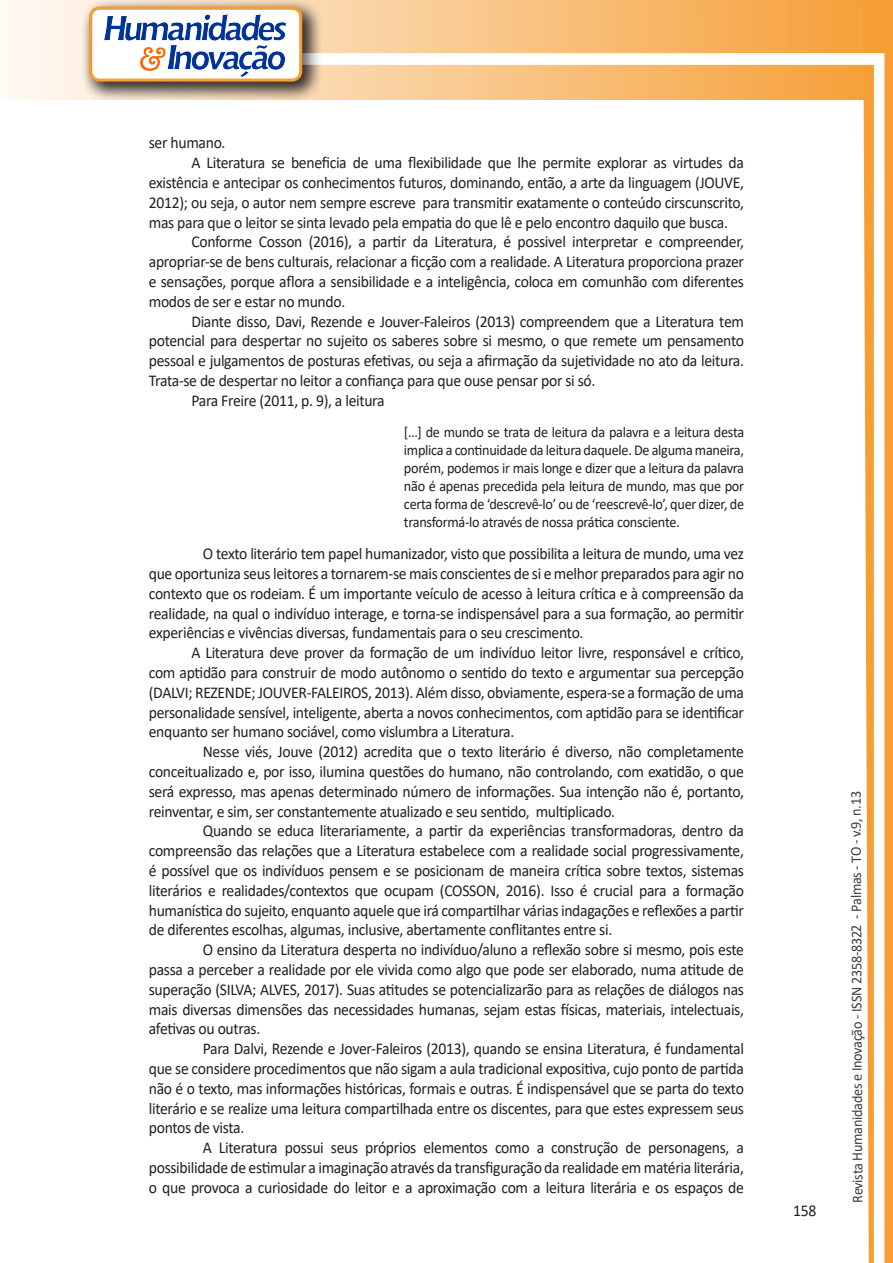
<style>
.page{position:relative;width:893px;height:1263px;background:#fff}
.page>*{position:absolute;margin:0;border:0;box-sizing:border-box;transform-origin:0 0}
.texto{font:16.5px/19.8px "Calibri";letter-spacing:-.02em;color:#231f20;text-align:justify;scale:.95 1}
.citacao{font:15px/18px "Calibri";letter-spacing:-.02em;color:#231f20;text-align:justify;scale:.95 1}
.t1{font:15px "Calibri";letter-spacing:-.025em;color:#3e3e3f;scale:.95 1}
</style>
<div class="page">
<svg style="left:5px;top:0;width:858px;height:100px;background:#f9c484"></svg>
<div style="left:302px;top:53px;width:582px;height:12px;background:#fff;border:2px solid #fff"></div>
<svg style="left:863px;top:0;width:30px;height:1263px"></svg>
<div style="left:81px;top:0;width:241px;height:102px;background:#231f20;opacity:.75"></div>
<div style="left:91px;top:8px;width:210px;height:72px;background:#fff;border-radius:9px"></div>
<img style="left:104px;top:14px;width:181px;height:62px">
<div style="left:89px;top:7px;width:213px;height:75px;border:3px solid #f69e34;border-radius:9px"></div>
<p class="texto" style="left:149px;top:133px;width:82px">ser humano.</p>
<p class="texto" style="left:149px;top:152px;width:628px;text-indent:43px">A Literatura se beneficia de uma flexibilidade que lhe permite explorar as virtudes da existência e antecipar os conhecimentos futuros, dominando, então, a arte da linguagem (JOUVE, 2012); ou seja, o autor nem sempre escreve para transmitir exatamente o conteúdo cirscunscrito, mas para que o leitor se sinta levado pela empatia do que lê e pelo encontro daquilo que busca.</p>
<p class="texto" style="left:149px;top:232px;width:628px;text-indent:43px">Conforme Cosson (2016), a partir da Literatura, é possivel interpretar e compreender, apropriar-se de bens culturais, relacionar a ficção com a realidade. A Literatura proporciona prazer e sensações, porque aflora a sensibilidade e a inteligência, coloca em comunhão com diferentes modos de ser e estar no mundo.</p>
<p class="texto" style="left:149px;top:311px;width:628px;text-indent:43px">Diante disso, Davi, Rezende e Jouver-Faleiros (2013) compreendem que a Literatura tem potencial para despertar no sujeito os saberes sobre si mesmo, o que remete um pensamento pessoal e julgamentos de posturas efetivas, ou seja a afirmação da sujetividade no ato da leitura.<br>Trata-se de despertar no leitor a confiança para que ouse pensar por si só.</p>
<p class="texto" style="left:191px;top:390px;width:205px">Para Freire (2011, p. 9), a leitura</p>
<p class="citacao" style="left:404px;top:422px;width:360px">[…] de mundo se trata de leitura da palavra e a leitura desta implica a continuidade da leitura daquele. De alguma maneira, porém, podemos ir mais longe e dizer que a leitura da palavra não é apenas precedida pela leitura de mundo, mas que por certa forma de ‘descrevê-lo’ ou de ‘reescrevê-lo’, quer dizer, de transformá-lo através de nossa prática consciente.</p>
<p class="texto" style="left:149px;top:543px;width:628px;text-indent:54px">O texto literário tem papel humanizador, visto que possibilita a leitura de mundo, uma vez que oportuniza seus leitores a tornarem-se mais conscientes de si e melhor preparados para agir no contexto que os rodeiam. É um importante veículo de acesso à leitura crítica e à compreensão da realidade, na qual o indivíduo interage, e torna-se indispensável para a sua formação, ao permitir experiências e vivências diversas, fundamentais para o seu crescimento.</p>
<p class="texto" style="left:149px;top:642px;width:628px;text-indent:43px">A Literatura deve prover da formação de um indivíduo leitor livre, responsável e crítico, com aptidão para construir de modo autônomo o sentido do texto e argumentar sua percepção (DALVI; REZENDE; JOUVER-FALEIROS, 2013). Além disso, obviamente, espera-se a formação de uma personalidade sensível, inteligente, aberta a novos conhecimentos, com aptidão para se identificar enquanto ser humano sociável, como vislumbra a Literatura.</p>
<p class="texto" style="left:149px;top:741px;width:628px;text-indent:54px">Nesse viés, Jouve (2012) acredita que o texto literário é diverso, não completamente conceitualizado e, por isso, ilumina questões do humano, não controlando, com exatidão, o que será expresso, mas apenas determinado número de informações. Sua intenção não é, portanto, reinventar, e sim, ser constantemente atualizado e seu sentido, multiplicado.</p>
<p class="texto" style="left:149px;top:821px;width:628px;text-indent:54px">Quando se educa literariamente, a partir da experiências transformadoras, dentro da compreensão das relações que a Literatura estabelece com a realidade social progressivamente, é possível que os indivíduos pensem e se posicionam de maneira crítica sobre textos, sistemas literários e realidades/contextos que ocupam (COSSON, 2016). Isso é crucial para a formação humanística do sujeito, enquanto aquele que irá compartilhar várias indagações e reflexões a partir de diferentes escolhas, algumas, inclusive, abertamente conflitantes entre si.</p>
<p class="texto" style="left:149px;top:939px;width:628px;text-indent:54px">O ensino da Literatura desperta no indivíduo/aluno a reflexão sobre si mesmo, pois este passa a perceber a realidade por ele vivida como algo que pode ser elaborado, numa atitude de superação (SILVA; ALVES, 2017). Suas atitudes se potencializarão para as relações de diálogos nas mais diversas dimensões das necessidades humanas, sejam estas físicas, materiais, intelectuais, afetivas ou outras.</p>
<p class="texto" style="left:149px;top:1038px;width:628px;text-indent:54px">Para Dalvi, Rezende e Jover-Faleiros (2013), quando se ensina Literatura, é fundamental que se considere procedimentos que não sigam a aula tradicional expositiva, cujo ponto de partida não é o texto, mas informações históricas, formais e outras. É indispensável que se parta do texto literário e se realize uma leitura compartilhada entre os discentes, para que estes expressem seus pontos de vista.</p>
<p class="texto" style="left:149px;top:1137px;width:628px;text-indent:54px">A Literatura possui seus próprios elementos como a construção de personagens, a possibilidade de estimular a imaginação através da transfiguração da realidade em matéria literária, o que provoca a curiosidade do leitor e a aproximação com a leitura literária e os espaços de</p>
<p class="texto" style="left:793px;top:1200px;width:26px">158</p>
<p class="t1" style="left:846px;top:1203px;width:435px;rotate:-90deg">Revista Humanidades e Inovação - ISSN 2358-8322 - Palmas - TO - v.9, n.13</p>
</div>
